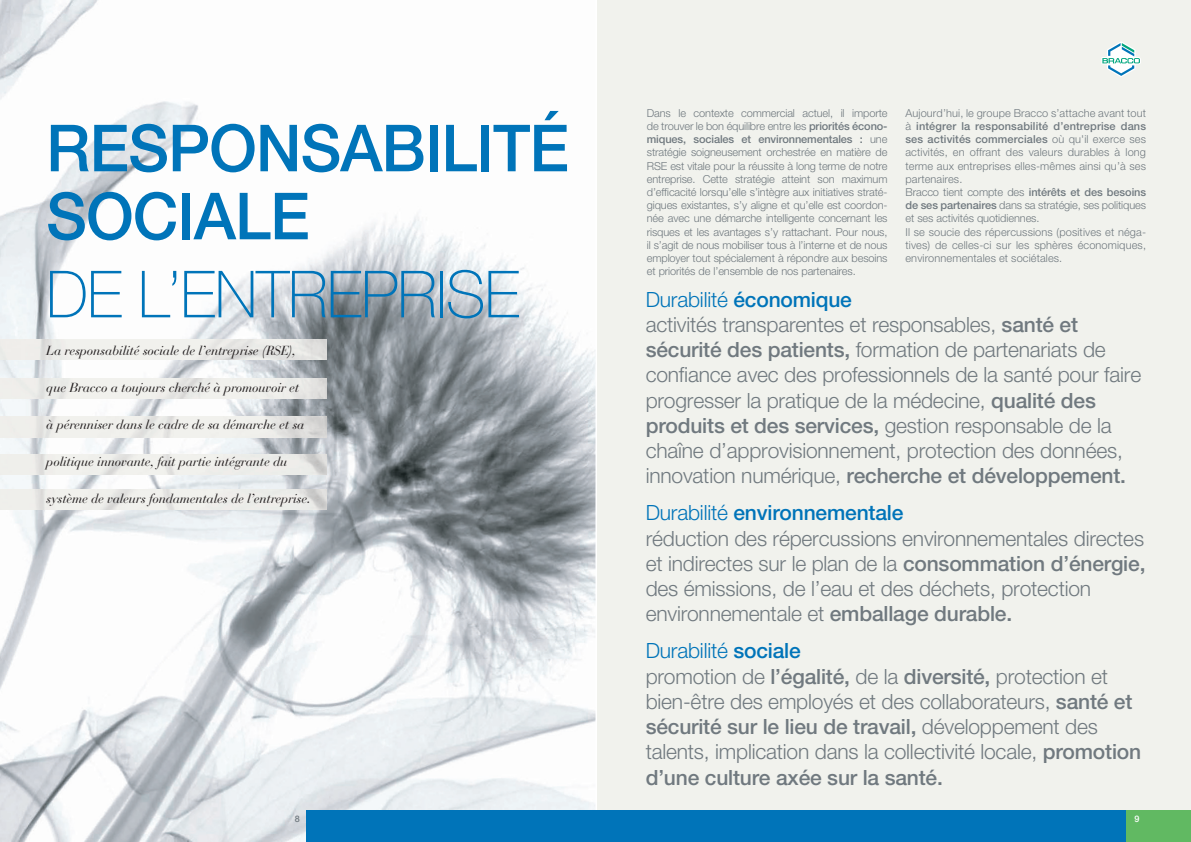
<style>
.page{position:relative;width:1191px;height:842px;background:#fff}
.page>*{position:absolute;margin:0;border:0;box-sizing:border-box;transform-origin:0 0}
.t1{font:500 65px/68px "Helvetica Neue LT Std";letter-spacing:-.015em;color:#0074b9}
.t2{font:100 65px "Helvetica Neue LT Std";letter-spacing:-.015em;color:#0074b9}
.t3{font:300 21px/25.2px "Helvetica Neue LT Std";letter-spacing:-.01em;color:#70797f}
.t4{font:italic 13px "Bauer Bodoni";letter-spacing:-.015em;color:#231f20}
.t5{font:300 11px/13.2px "Helvetica Neue LT Std";letter-spacing:.01em;color:#70797f;text-align:justify}
.t6{font:500 9px "Helvetica Neue LT Std";color:#70797f}
.t7{font:500 9px "Helvetica Neue LT Std";color:#fff}
.s1{font-weight:500}
.s2{color:#0074b9}
.s3{font-weight:500;color:#0074b9}
</style>
<div class="page">
<img style="left:0;top:0;width:595px;height:842px">
<img style="left:0;top:339px;width:326px;height:20px">
<img style="left:0;top:379px;width:326px;height:20px">
<img style="left:0;top:417px;width:326px;height:20px">
<img style="left:0;top:455px;width:326px;height:20px">
<img style="left:0;top:490px;width:326px;height:20px">
<div style="left:306px;top:810px;width:289px;height:32px;background:#0074b9"></div>
<div style="left:597px;top:0;width:594px;height:842px;background:#f1f2ed"></div>
<div style="left:595px;top:810px;width:596px;height:32px;background:#0074b9"></div>
<div style="left:1126px;top:810px;width:65px;height:32px;background:#61b962"></div>
<svg style="left:1101px;top:42px;width:40px;height:35px"></svg>
<h1 class="t1" style="left:46px;top:113px;width:524px">RESPONSABILITÉ<br>SOCIALE</h1>
<h1 class="t2" style="left:46px;top:257px;width:475px">DE L’ENTREPRISE</h1>
<p class="t4" style="left:46px;top:343px;width:251px">La responsabilité sociale de l’entreprise (RSE),</p>
<p class="t4" style="left:46px;top:380px;width:254px">que Bracco a toujours cherché à promouvoir et</p>
<p class="t4" style="left:46px;top:417px;width:260px">à pérenniser dans le cadre de sa démarche et sa</p>
<p class="t4" style="left:46px;top:454px;width:243px">politique innovante, fait partie intégrante du</p>
<p class="t4" style="left:46px;top:491px;width:266px">système de valeurs fondamentales de l’entreprise.</p>
<p class="t6" style="left:295px;top:813px;width:7px">8</p>
<p class="t5" style="left:647px;top:106px;width:242px">Dans le contexte commercial actuel, il importe de trouver le bon équilibre entre les <span class="s1">priorités écono&shy;miques, sociales et environnementales :</span> une stratégie soigneusement orchestrée en matière de RSE est vitale pour la réussite à long terme de notre entreprise. Cette stratégie atteint son maximum d’efficacité lorsqu’elle s’intègre aux initiatives straté&shy;giques existantes, s’y aligne et qu’elle est coordon&shy;née avec une démarche intelligente concernant les risques et les avantages s’y rattachant. Pour nous, il s’agit de nous mobiliser tous à l’interne et de nous employer tout spécialement à répondre aux besoins et priorités de l’ensemble de nos partenaires.</p>
<p class="t5" style="left:905px;top:106px;width:242px;text-align:left">Aujourd’hui, le groupe Bracco s’attache avant tout à <span class="s1">intégrer la responsabilité d’entreprise dans ses activités commerciales</span> où qu'il exerce ses activités, en offrant des valeurs durables à long terme aux entreprises elles-mêmes ainsi qu’à ses partenaires.<br>Bracco tient compte des <span class="s1">intérêts et des besoins de ses partenaires</span> dans sa stratégie, ses politiques et ses activités quotidiennes.<br>Il se soucie des répercussions (positives et néga&shy;tives) de celles-ci sur les sphères économiques, environnementales et sociétales.</p>
<p class="t3" style="left:646px;top:286px;width:497px"><span class="s2">Durabilité</span> <span class="s3">économique<br></span>activités transparentes et responsables, <span class="s1">santé et sécurité des patients,</span> formation de partenariats de confiance avec des professionnels de la santé pour faire progresser la pratique de la médecine, <span class="s1">qualité des produits et des services,</span> gestion responsable de la chaîne d’approvisionnement, protection des données, innovation numérique, <span class="s1">recherche et développement.</span></p>
<p class="t3" style="left:646px;top:500px;width:501px"><span class="s2">Durabilité</span> <span class="s3">environnementale<br></span>réduction des répercussions environnementales directes et indirectes sur le plan de la <span class="s1">consommation d’énergie, </span>des émissions, de l’eau et des déchets, protection environnementale et <span class="s1">emballage durable.</span></p>
<p class="t3" style="left:646px;top:638px;width:497px"><span class="s2">Durabilité</span> <span class="s3">sociale<br></span>promotion de <span class="s1">l’égalité,</span> de la <span class="s1">diversité,</span> protection et bien-être des employés et des collaborateurs, <span class="s1">santé et sécurité sur le lieu de travail,</span> développement des talents, implication dans la collectivité locale, <span class="s1">promotion d’une culture axée sur la santé.</span></p>
<p class="t7" style="left:1135px;top:813px;width:7px">9</p>
</div>
